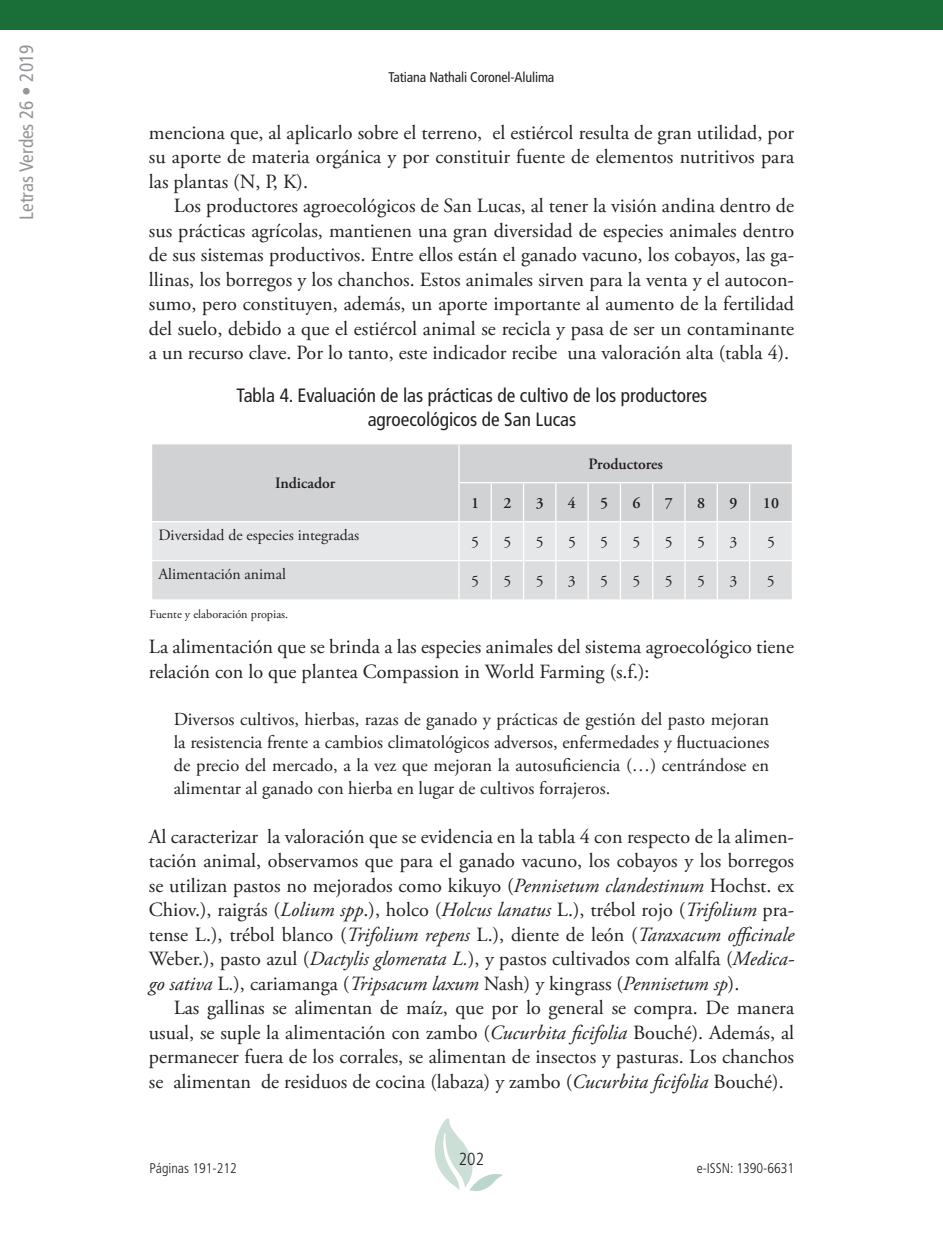
<style>
.page{position:relative;width:943px;height:1241px;background:#fff}
.page>*{position:absolute;margin:0;border:0;box-sizing:border-box;transform-origin:0 0}
.t1{font:20.12px/24.5px "Adobe Garamond Pro";color:#231f20;text-align:justify}
.t2{font:condensed 19.25px/24.5px "Frutiger";color:#231f20;text-align:center}
.t3{font:condensed 19.25px "Frutiger";color:#939598}
.t4{font:18.38px/22.8px "Adobe Garamond Pro";color:#231f20;text-align:justify}
.t5{font:300 condensed 17.5px "Frutiger";color:#231f20}
.t6{font:15.75px "Adobe Garamond Pro";color:#231f20}
.t7{font:600 15.75px "Adobe Garamond Pro";color:#231f20}
.t8{font:300 condensed 14px "Frutiger";color:#231f20}
.t9{font:condensed 14px "Frutiger";letter-spacing:-.01em;color:#231f20}
.t10{font:12.25px "Adobe Garamond Pro";color:#231f20}
.s1{font-style:italic}
</style>
<div class="page">
<svg style="left:434px;top:1118px;width:69px;height:73px"></svg>
<div style="left:0;top:0;width:943px;height:30px;background:#1a6e38"></div>
<div style="left:152px;top:444px;width:639px;height:77px;background:#d1d2d4"></div>
<svg style="left:152px;top:522px;width:639px;height:77px;background:#e1e2e4"></svg>
<hr style="left:458px;top:444px;width:1px;height:38px;background:#fff">
<hr style="left:458px;top:482px;width:33px;height:1px;background:#fff">
<hr style="left:458px;top:483px;width:1px;height:38px;background:#fff">
<hr style="left:491px;top:482px;width:32px;height:1px;background:#fff">
<hr style="left:490px;top:483px;width:2px;height:38px;background:#fff">
<hr style="left:523px;top:482px;width:33px;height:1px;background:#fff">
<hr style="left:523px;top:483px;width:1px;height:38px;background:#fff">
<hr style="left:556px;top:482px;width:32px;height:1px;background:#fff">
<hr style="left:555px;top:483px;width:1px;height:38px;background:#fff">
<hr style="left:588px;top:482px;width:32px;height:1px;background:#fff">
<hr style="left:587px;top:483px;width:2px;height:38px;background:#fff">
<hr style="left:620px;top:482px;width:32px;height:1px;background:#fff">
<hr style="left:619px;top:483px;width:2px;height:38px;background:#fff">
<hr style="left:652px;top:482px;width:33px;height:1px;background:#fff">
<hr style="left:652px;top:483px;width:1px;height:38px;background:#fff">
<hr style="left:685px;top:482px;width:32px;height:1px;background:#fff">
<hr style="left:684px;top:483px;width:1px;height:38px;background:#fff">
<hr style="left:717px;top:482px;width:32px;height:1px;background:#fff">
<hr style="left:716px;top:483px;width:2px;height:38px;background:#fff">
<hr style="left:749px;top:482px;width:44px;height:1px;background:#fff">
<hr style="left:749px;top:483px;width:1px;height:38px;background:#fff">
<hr style="left:458px;top:522px;width:1px;height:38px;background:#fff">
<hr style="left:490px;top:522px;width:2px;height:38px;background:#fff">
<hr style="left:523px;top:522px;width:1px;height:38px;background:#fff">
<hr style="left:555px;top:522px;width:1px;height:38px;background:#fff">
<hr style="left:587px;top:522px;width:2px;height:38px;background:#fff">
<hr style="left:619px;top:522px;width:2px;height:38px;background:#fff">
<hr style="left:652px;top:522px;width:1px;height:38px;background:#fff">
<hr style="left:684px;top:522px;width:1px;height:38px;background:#fff">
<hr style="left:716px;top:522px;width:2px;height:38px;background:#fff">
<hr style="left:749px;top:522px;width:1px;height:38px;background:#fff">
<hr style="left:151px;top:560px;width:308px;height:1px;background:#fff">
<hr style="left:459px;top:560px;width:32px;height:1px;background:#fff">
<hr style="left:458px;top:561px;width:1px;height:38px;background:#fff">
<hr style="left:491px;top:560px;width:32px;height:1px;background:#fff">
<hr style="left:490px;top:561px;width:2px;height:38px;background:#fff">
<hr style="left:523px;top:560px;width:33px;height:1px;background:#fff">
<hr style="left:523px;top:561px;width:1px;height:38px;background:#fff">
<hr style="left:556px;top:560px;width:32px;height:1px;background:#fff">
<hr style="left:555px;top:561px;width:1px;height:38px;background:#fff">
<hr style="left:588px;top:560px;width:32px;height:1px;background:#fff">
<hr style="left:587px;top:561px;width:2px;height:38px;background:#fff">
<hr style="left:620px;top:560px;width:32px;height:1px;background:#fff">
<hr style="left:619px;top:561px;width:2px;height:38px;background:#fff">
<hr style="left:652px;top:560px;width:33px;height:1px;background:#fff">
<hr style="left:652px;top:561px;width:1px;height:38px;background:#fff">
<hr style="left:685px;top:560px;width:32px;height:1px;background:#fff">
<hr style="left:684px;top:561px;width:1px;height:38px;background:#fff">
<hr style="left:717px;top:560px;width:32px;height:1px;background:#fff">
<hr style="left:716px;top:561px;width:2px;height:38px;background:#fff">
<hr style="left:749px;top:560px;width:44px;height:1px;background:#fff">
<hr style="left:749px;top:561px;width:1px;height:38px;background:#fff">
<p class="t3" style="left:15px;top:220px;width:177px;rotate:-90deg">Letras Verdes 26 • 2019</p>
<p class="t9" style="left:388px;top:69px;width:167px">Tatiana Nathali Coronel-Alulima</p>
<p class="t1" style="left:149px;top:121px;width:646px">menciona que, al aplicarlo sobre el terreno, el estiércol resulta de gran utilidad, por su aporte de materia orgánica y por constituir fuente de elementos nutritivos para las plantas (N, P, K).</p>
<p class="t1" style="left:149px;top:194px;width:646px;text-indent:25px">Los productores agroecológicos de San Lucas, al tener la visión andina dentro de sus prácticas agrícolas, mantienen una gran diversidad de especies animales dentro de sus sistemas productivos. Entre ellos están el ganado vacuno, los cobayos, las ga&shy;llinas, los borregos y los chanchos. Estos animales sirven para la venta y el autocon&shy;sumo, pero constituyen, además, un aporte importante al aumento de la fertilidad del suelo, debido a que el estiércol animal se recicla y pasa de ser un contaminante a un recurso clave. Por lo tanto, este indicador recibe una valoración alta (tabla 4).</p>
<p class="t2" style="left:236px;top:383px;width:472px">Tabla 4. Evaluación de las prácticas de cultivo de los productores agroecológicos de San Lucas</p>
<p class="t7" style="left:275px;top:474px;width:62px">Indicador</p>
<p class="t7" style="left:588px;top:455px;width:76px">Productores</p>
<p class="t7" style="left:471px;top:493px;width:10px">1</p>
<p class="t7" style="left:503px;top:493px;width:10px">2</p>
<p class="t7" style="left:535px;top:493px;width:10px">3</p>
<p class="t7" style="left:568px;top:493px;width:10px">4</p>
<p class="t7" style="left:600px;top:493px;width:10px">5</p>
<p class="t7" style="left:632px;top:493px;width:10px">6</p>
<p class="t7" style="left:665px;top:493px;width:10px">7</p>
<p class="t7" style="left:697px;top:493px;width:10px">8</p>
<p class="t7" style="left:729px;top:493px;width:10px">9</p>
<p class="t7" style="left:763px;top:493px;width:18px">10</p>
<p class="t6" style="left:158px;top:525px;width:202px">Diversidad de especies integradas</p>
<p class="t6" style="left:471px;top:532px;width:9px">5</p>
<p class="t6" style="left:503px;top:532px;width:9px">5</p>
<p class="t6" style="left:535px;top:532px;width:9px">5</p>
<p class="t6" style="left:568px;top:532px;width:9px">5</p>
<p class="t6" style="left:600px;top:532px;width:9px">5</p>
<p class="t6" style="left:632px;top:532px;width:9px">5</p>
<p class="t6" style="left:665px;top:532px;width:9px">5</p>
<p class="t6" style="left:697px;top:532px;width:9px">5</p>
<p class="t6" style="left:729px;top:532px;width:9px">3</p>
<p class="t6" style="left:767px;top:532px;width:9px">5</p>
<p class="t6" style="left:158px;top:564px;width:129px">Alimentación animal</p>
<p class="t6" style="left:471px;top:571px;width:9px">5</p>
<p class="t6" style="left:503px;top:571px;width:9px">5</p>
<p class="t6" style="left:535px;top:571px;width:9px">5</p>
<p class="t6" style="left:568px;top:571px;width:9px">3</p>
<p class="t6" style="left:600px;top:571px;width:9px">5</p>
<p class="t6" style="left:632px;top:571px;width:9px">5</p>
<p class="t6" style="left:665px;top:571px;width:9px">5</p>
<p class="t6" style="left:697px;top:571px;width:9px">5</p>
<p class="t6" style="left:729px;top:571px;width:9px">3</p>
<p class="t6" style="left:767px;top:571px;width:9px">5</p>
<p class="t10" style="left:149px;top:607px;width:140px">Fuente y elaboración propias.</p>
<p class="t1" style="left:149px;top:635px;width:646px">La alimentación que se brinda a las especies animales del sistema agroecológico tiene relación con lo que plantea Compassion in World Farming (s.f.):</p>
<p class="t4" style="left:174px;top:708px;width:597px">Diversos cultivos, hierbas, razas de ganado y prácticas de gestión del pasto mejoran la resistencia frente a cambios climatológicos adversos, enfermedades y fluctuaciones de precio del mercado, a la vez que mejoran la autosuficiencia (…) centrándose en alimentar al ganado con hierba en lugar de cultivos forrajeros.</p>
<p class="t1" style="left:149px;top:824px;width:646px">Al caracterizar la valoración que se evidencia en la tabla 4 con respecto de la alimen&shy;tación animal, observamos que para el ganado vacuno, los cobayos y los borregos se utilizan pastos no mejorados como kikuyo (<span class="s1">Pennisetum clandestinum</span> Hochst. ex Chiov.), raigrás (<span class="s1">Lolium spp</span>.), holco (<span class="s1">Holcus lanatus</span> L.), trébol rojo (<span class="s1">Trifolium</span> pra&shy;tense L.), trébol blanco (<span class="s1">Trifolium repens</span> L.), diente de león (<span class="s1">Taraxacum officinale </span>Weber.), pasto azul (<span class="s1">Dactylis glomerata L.</span>), y pastos cultivados com alfalfa (<span class="s1">Medica&shy;go sativa</span> L.), cariamanga (<span class="s1">Tripsacum laxum</span> Nash) y kingrass (<span class="s1">Pennisetum sp</span>).</p>
<p class="t1" style="left:149px;top:996px;width:646px;text-indent:25px">Las gallinas se alimentan de maíz, que por lo general se compra. De manera usual, se suple la alimentación con zambo (<span class="s1">Cucurbita ficifolia</span> Bouché). Además, al permanecer fuera de los corrales, se alimentan de insectos y pasturas. Los chanchos se alimentan de residuos de cocina (labaza) y zambo (<span class="s1">Cucurbita ficifolia</span> Bouché).</p>
<p class="t5" style="left:459px;top:1148px;width:27px">202</p>
<p class="t8" style="left:149px;top:1159px;width:89px">Páginas 191-212</p>
<p class="t8" style="left:696px;top:1159px;width:99px">e-ISSN: 1390-6631</p>
</div>
